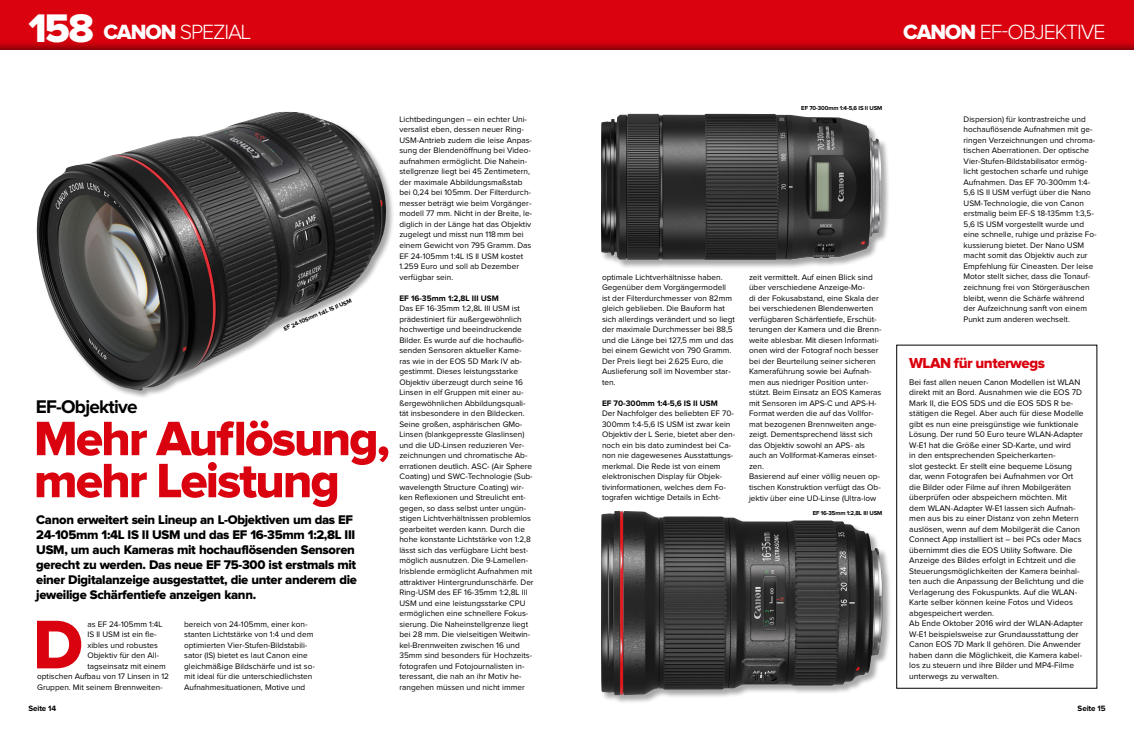
<style>
.page{position:relative;width:1134px;height:738px;background:#fff}
.page>*{position:absolute;margin:0;border:0;box-sizing:border-box;transform-origin:0 0}
.t1{font:71.2px "Proxima Nova Extrabld";color:#da020e}
.t2{font:50px/42px "Proxima Nova Extrabld";letter-spacing:-.04em;color:#da020e}
.t3{font:300 21.3px "Proxima Nova";letter-spacing:-.05em;color:#fff}
.t4{font:700 19px "Proxima Nova";letter-spacing:-.04em;color:#000}
.t5{font:15px "Proxima Nova Extrabld";letter-spacing:-.03em;color:#da020e}
.t6{font:13px/15px "Proxima Nova Extrabld";letter-spacing:-.025em;color:#000}
.t7{font:8.4px/10.5px "Proxima Nova";color:#000}
.t8{font:8.2px/10.5px "Proxima Nova";color:#000}
.t9{font:700 8.2px "Proxima Nova";color:#000}
.t10{font:700 8px "Proxima Nova";letter-spacing:-.01em;color:#000}
.t11{font:700 6px "Proxima Nova";letter-spacing:-.02em;color:#000}
.s1{font-family:"Proxima Nova Extrabld";font-weight:400;font-size:41.3px}
.s2{font-family:"Proxima Nova Extrabld";font-weight:400}
</style>
<div class="page">
<div style="left:0;top:0;width:1134px;height:51px;background:#000;opacity:.5"></div>
<div style="left:896px;top:344px;width:201px;height:344px;border:1px solid #000"></div>
<div style="left:601px;top:113px;width:289px;height:156px;background:#000;opacity:.35"></div>
<img style="left:601px;top:114px;width:280px;height:145px">
<div style="left:601px;top:510px;width:291px;height:193px;background:#000;opacity:.35"></div>
<img style="left:601px;top:510px;width:282px;height:184px">
<div style="left:37px;top:111px;width:358px;height:288px;background:#000;opacity:.35"></div>
<img style="left:37px;top:112px;width:349px;height:278px">
<h3 class="t3" style="left:28px;top:22px;width:224px"><span class="s1">158</span> <span class="s2">CANON</span> SPEZIAL</h3>
<h3 class="t3" style="left:903px;top:22px;width:204px"><span class="s2">CANON</span> EF-OBJEKTIVE</h3>
<p class="t11" style="left:283px;top:326px;width:74px;rotate:-23deg">EF 24-105mm 1:4L IS II USM</p>
<h3 class="t4" style="left:36px;top:398px;width:103px">EF-Objektive</h3>
<h2 class="t2" style="left:34px;top:419px;width:358px">Mehr Auflösung, mehr Leistung</h2>
<p class="t6" style="left:36px;top:512px;width:322px">Canon erweitert sein Lineup an L-Objektiven um das EF 24-105mm 1:4L IS II USM und das EF 16-35mm 1:2,8L III USM, um auch Kameras mit hochauflösenden Sensoren gerecht zu werden. Das neue EF 75-300 ist erstmals mit einer Digitalanzeige ausgestattet, die unter anderem die jeweilige Schärfentiefe anzeigen kann.</p>
<h1 class="t1" style="left:33px;top:611px;width:52px">D</h1>
<p class="t8" style="left:87px;top:618px;width:77px">as EF 24-105mm 1:4L</p>
<p class="t8" style="left:87px;top:629px;width:71px">IS II USM ist ein fle-</p>
<p class="t8" style="left:87px;top:639px;width:72px">xibles und robustes</p>
<p class="t8" style="left:87px;top:650px;width:73px">Objektiv für den All-</p>
<p class="t8" style="left:87px;top:660px;width:80px">tagseinsatz mit einem</p>
<p class="t8" style="left:37px;top:671px;width:134px">optischen Aufbau von 17 Linsen in 12</p>
<p class="t8" style="left:37px;top:681px;width:127px">Gruppen. Mit seinem Brennweiten-</p>
<p class="t8" style="left:184px;top:618px;width:132px">bereich von 24-105mm, einer kon&shy;stanten Lichtstärke von 1:4 und dem optimierten Vier-Stufen-Bildstabili&shy;sator (IS) bietet es laut Canon eine gleichmäßige Bildschärfe und ist so&shy;mit ideal für die unterschiedlichsten Aufnahmesituationen, Motive und</p>
<p class="t8" style="left:399px;top:114px;width:134px">Lichtbedingungen – ein echter Uni&shy;versalist eben, dessen neuer Ring-USM-Antrieb zudem die leise Anpas&shy;sung der Blendenöffnung bei Video&shy;aufnahmen ermöglicht. Die Nahein&shy;stellgrenze liegt bei 45 Zentimetern, der maximale Abbildungsmaßstab bei 0,24 bei 105mm. Der Filterdurch&shy;messer beträgt wie beim Vorgänger&shy;modell 77 mm. Nicht in der Breite, le&shy;diglich in der Länge hat das Objektiv zugelegt und misst nun 118mm bei einem Gewicht von 795 Gramm. Das EF 24-105mm 1:4L IS II USM kostet 1.259 Euro und soll ab Dezember verfügbar sein.</p>
<p class="t9" style="left:399px;top:294px;width:101px">EF 16-35mm 1:2,8L III USM</p>
<p class="t8" style="left:399px;top:303px;width:136px">Das EF 16-35mm 1:2,8L III USM ist prädestiniert für außergewöhnlich hochwertige und beeindruckende Bilder. Es wurde auf die hochauflö&shy;senden Sensoren aktueller Kame&shy;ras wie in der EOS 5D Mark IV ab&shy;gestimmt. Dieses leistungsstarke Objektiv überzeugt durch seine 16<br>Linsen in elf Gruppen mit einer au&shy;ßergewöhnlichen Abbildungsquali&shy;tät insbesondere in den Bildecken.<br>Seine großen, asphärischen GMo-Linsen (blankgepresste Glaslinsen) und die UD-Linsen reduzieren Ver&shy;zeichnungen und chromatische Ab&shy;errationen deutlich. ASC- (Air Sphere Coating) und SWC-Technologie (Sub&shy;wavelength Structure Coating) wir&shy;ken Reflexionen und Streulicht ent&shy;gegen, so dass selbst unter ungün&shy;stigen Lichtverhältnissen problemlos gearbeitet werden kann. Durch die hohe konstante Lichtstärke von 1:2,8 lässt sich das verfügbare Licht best&shy;möglich ausnutzen. Die 9-Lamellen-Irisblende ermöglicht Aufnahmen mit attraktiver Hintergrundunschärfe. Der Ring-USM des EF 16-35mm 1:2,8L III USM und eine leistungsstarke CPU ermöglichen eine schnellere Fokus&shy;sierung. Die Naheinstellgrenze liegt bei 28 mm. Die vielseitigen Weitwin&shy;kel-Brennweiten zwischen 16 und 35mm sind besonders für Hochzeits&shy;fotografen und Fotojournalisten in&shy;teressant, die nah an ihr Motiv he&shy;rangehen müssen und nicht immer</p>
<p class="t11" style="left:801px;top:105px;width:82px">EF 70-300mm 1:4-5,6 IS II USM</p>
<p class="t8" style="left:602px;top:272px;width:134px">optimale Lichtverhältnisse haben.<br>Gegenüber dem Vorgängermodell ist der Filterdurchmesser von 82mm gleich geblieben. Die Bauform hat sich allerdings verändert und so liegt der maximale Durchmesser bei 88,5 und die Länge bei 127,5 mm und das bei einem Gewicht von 790 Gramm.<br>Der Preis liegt bei 2.625 Euro, die<br>Auslieferung soll im November star&shy;ten.</p>
<p class="t9" style="left:602px;top:399px;width:117px">EF 70-300mm 1:4-5,6 IS II USM</p>
<p class="t8" style="left:602px;top:408px;width:135px">Der Nachfolger des beliebten EF 70- 300mm 1:4-5,6 IS USM ist zwar kein Objektiv der L Serie, bietet aber den&shy;noch ein bis dato zumindest bei Ca&shy;non nie dagewesenes Ausstattungs&shy;merkmal. Die Rede ist von einem elektronischen Display für Objek&shy;tivinformationen, welches dem Fo&shy;tografen wichtige Details in Echt-</p>
<p class="t8" style="left:749px;top:272px;width:134px">zeit vermittelt. Auf einen Blick sind über verschiedene Anzeige-Mo-<br>di der Fokusabstand, eine Skala der bei verschiedenen Blendenwerten verfügbaren Schärfentiefe, Erschüt&shy;terungen der Kamera und die Brenn&shy;weite ablesbar. Mit diesen Informati&shy;onen wird der Fotograf noch besser bei der Beurteilung seiner sicheren Kameraführung sowie bei Aufnah&shy;men aus niedriger Position unter&shy;stützt. Beim Einsatz an EOS Kameras mit Sensoren im APS-C und APS-H-Format werden die auf das Vollfor&shy;mat bezogenen Brennweiten ange&shy;zeigt. Dementsprechend lässt sich das Objektiv sowohl an APS- als auch an Vollformat-Kameras einset&shy;zen.<br>Basierend auf einer völlig neuen op&shy;tischen Konstruktion verfügt das Ob&shy;jektiv über eine UD-Linse (Ultra-low</p>
<p class="t11" style="left:813px;top:509px;width:71px">EF 16-35mm 1:2,8L III USM</p>
<p class="t8" style="left:963px;top:114px;width:134px">Dispersion) für kontrastreiche und hochauflösende Aufnahmen mit ge&shy;ringen Verzeichnungen und chroma&shy;tischen Aberrationen. Der optische Vier-Stufen-Bildstabilisator ermög&shy;licht gestochen scharfe und ruhige Aufnahmen. Das EF 70-300mm 1:4- 5,6 IS II USM verfügt über die Nano USM-Technologie, die von Canon erstmalig beim EF-S 18-135mm 1:3,5- 5,6 IS USM vorgestellt wurde und eine schnelle, ruhige und präzise Fo&shy;kussierung bietet. Der Nano USM macht somit das Objektiv auch zur Empfehlung für Cineasten. Der leise Motor stellt sicher, dass die Tonauf&shy;zeichnung frei von Störgeräuschen bleibt, wenn die Schärfe während der Aufzeichnung sanft von einem Punkt zum anderen wechselt.</p>
<h3 class="t5" style="left:909px;top:356px;width:138px">WLAN für unterwegs</h3>
<p class="t7" style="left:909px;top:376px;width:176px">Bei fast allen neuen Canon Modellen ist WLAN direkt mit an Bord. Ausnahmen wie die EOS 7D Mark II, die EOS 5DS und die EOS 5DS R be&shy;stätigen die Regel. Aber auch für diese Modelle gibt es nun eine preisgünstige wie funktionale Lösung. Der rund 50 Euro teure WLAN-Adapter W-E1 hat die Größe einer SD-Karte, und wird<br>in den entsprechenden Speicherkarten-<br>slot gesteckt. Er stellt eine bequeme Lösung dar, wenn Fotografen bei Aufnahmen vor Ort die Bilder oder Filme auf ihren Mobilgeräten überprüfen oder abspeichern möchten. Mit dem WLAN-Adapter W-E1 lassen sich Aufnah&shy;men aus bis zu einer Distanz von zehn Metern auslösen, wenn auf dem Mobilgerät die Canon Connect App installiert ist – bei PCs oder Macs übernimmt dies die EOS Utility Software. Die Anzeige des Bildes erfolgt in Echtzeit und die Steuerungsmöglichkeiten der Kamera beinhal&shy;ten auch die Anpassung der Belichtung und die Verlagerung des Fokuspunkts. Auf die WLAN-Karte selber können keine Fotos und Videos abgespeichert werden.<br>Ab Ende Oktober 2016 wird der WLAN-Adapter W-E1 beispielsweise zur Grundausstattung der Canon EOS 7D Mark II gehören. Die Anwender haben dann die Möglichkeit, die Kamera kabel&shy;los zu steuern und ihre Bilder und MP4-Filme unterwegs zu verwalten.</p>
<p class="t10" style="left:28px;top:703px;width:29px">Seite 14</p>
<p class="t10" style="left:1077px;top:703px;width:30px">Seite 15</p>
</div>
